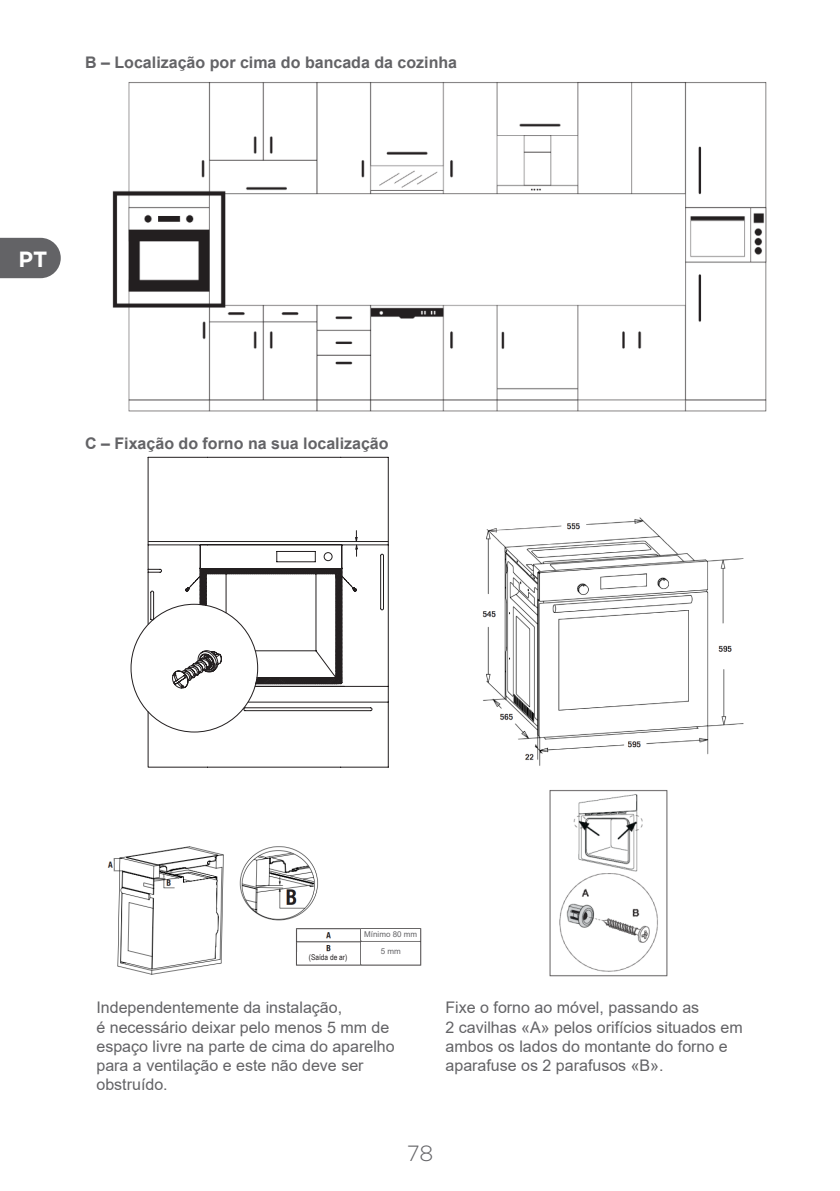
<style>
.page{position:relative;width:840px;height:1191px;background:#fff}
.page>*{position:absolute;margin:0;border:0;box-sizing:border-box;transform-origin:0 0}
.t1{font:300 22px "Gotham";color:#636366}
.t2{font:700 22px "Gotham";color:#fff}
.Texte{font:16px/19.2px "Arial";color:#636366}
.Texte-2{font:700 16px "Arial";color:#636366}
.Texte-3{font:8px "Arial";color:#636366}
.Texte-4{font:8px "Arial Narrow";color:#231f20}
</style>
<div class="page">
<svg style="left:0;top:238px;width:61px;height:40px;background:#6e6e71"></svg>
<img style="left:112px;top:82px;width:655px;height:330px">
<svg style="left:147px;top:457px;width:241px;height:310px"></svg>
<svg style="left:130px;top:568px;width:226px;height:164px"></svg>
<hr style="left:148px;top:541px;width:240px;height:1px;background:#231f20">
<svg style="left:355px;top:530px;width:2px;height:27px"></svg>
<div style="left:324px;top:552px;width:8px;height:9px;border:1px solid #231f20;border-radius:50%"></div>
<img style="left:482px;top:517px;width:262px;height:249px">
<img style="left:107px;top:846px;width:315px;height:129px">
<div style="left:297px;top:952px;width:62px;height:11px;background:#fff"></div>
<div style="left:361px;top:942px;width:58px;height:21px;background:#fff"></div>
<div style="left:361px;top:929px;width:58px;height:11px;background:#fff"></div>
<img style="left:549px;top:790px;width:119px;height:187px">
<p class="Texte-2" style="left:85px;top:51px;width:373px">B – Localização por cima do bancada da cozinha</p>
<h1 class="t2" style="left:19px;top:244px;width:30px">PT</h1>
<p class="Texte-2" style="left:85px;top:432px;width:305px">C – Fixação do forno na sua localização</p>
<p class="Texte-4" style="left:309px;top:951px;width:40px">(Saída de ar)</p>
<p class="Texte-3" style="left:364px;top:928px;width:54px">Mínimo 80 mm</p>
<p class="Texte-3" style="left:380px;top:945px;width:21px">5 mm</p>
<p class="Texte" style="left:96px;top:998px;width:299px">Independentemente da instalação,<br>é necessário deixar pelo menos 5 mm de espaço livre na parte de cima do aparelho para a ventilação e este não deve ser obstruído.</p>
<p class="Texte" style="left:445px;top:998px;width:299px">Fixe o forno ao móvel, passando as<br>2 cavilhas «A» pelos orifícios situados em ambos os lados do montante do forno e aparafuse os 2 parafusos «B».</p>
<h1 class="t1" style="left:406px;top:1139px;width:28px">78</h1>
</div>
